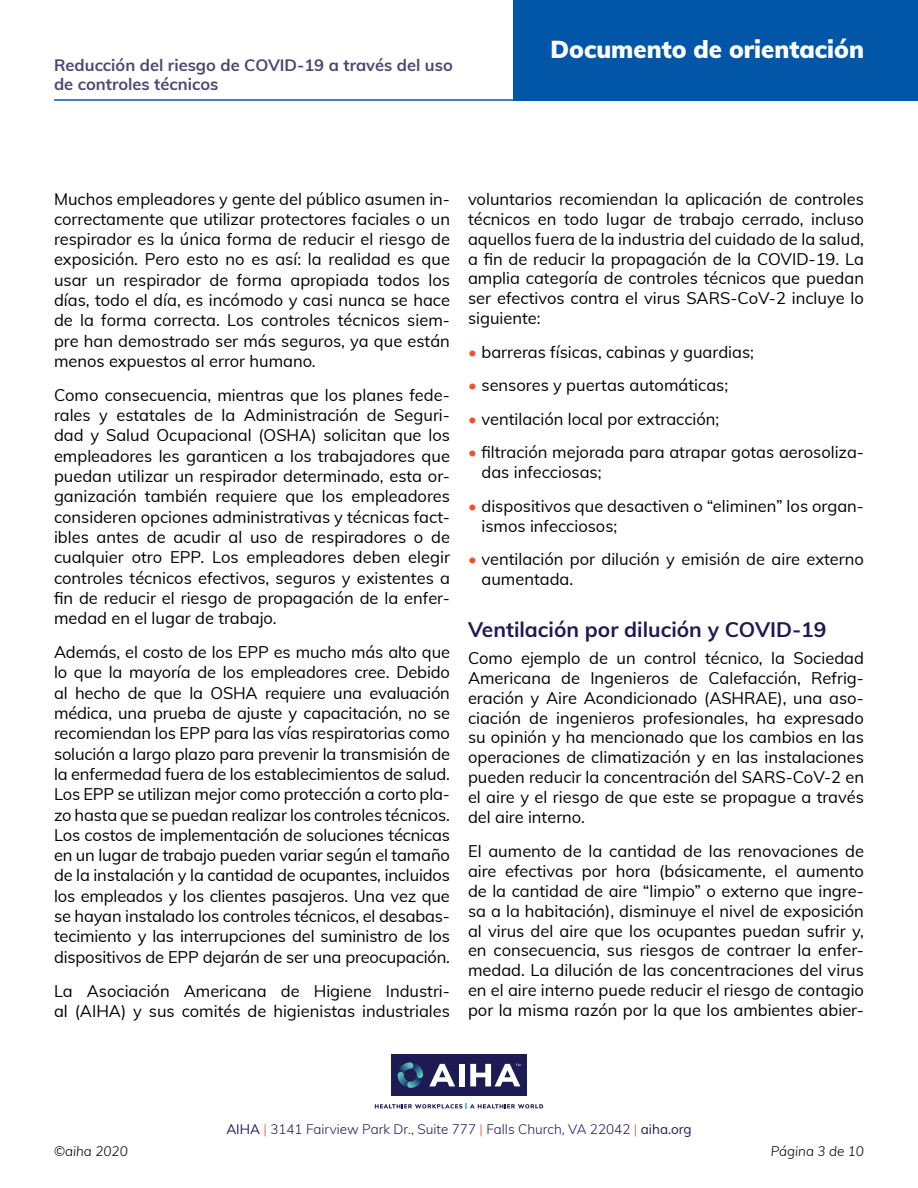
<style>
.page{position:relative;width:918px;height:1188px;background:#fff}
.page>*{position:absolute;margin:0;border:0;box-sizing:border-box;transform-origin:0 0}
.t1{font:900 24px "Muli";color:#fff}
.t2{font:700 21px "Muli";color:#1e1a53}
.t3{font:16.5px/20.2px "Muli";color:#000;text-align:justify}
.t4{font:700 16.5px/19.8px "Muli";color:#4b4875}
.t5{font:300 13.5px "Muli";color:#1e1a53}
.t6{font:italic 300 13.5px "Muli";color:#000}
.s1{color:#f0512a}
.s2{font-weight:400}
</style>
<div class="page">
<hr style="left:54px;top:99px;width:864px;height:2px;background:#0256a7">
<div style="left:391px;top:1054px;width:136px;height:42px;background:#1e1a53"></div>
<svg style="left:398px;top:1062px;width:25px;height:26px"></svg>
<svg style="left:375px;top:1104px;width:168px;height:5px"></svg>
<svg style="left:429px;top:1064px;width:26px;height:22px"></svg>
<div style="left:459px;top:1064px;width:6px;height:22px;background:#fff"></div>
<svg style="left:470px;top:1064px;width:50px;height:22px"></svg>
<div style="left:513px;top:0;width:405px;height:101px;background:#0256a7"></div>
<p class="t4" style="left:54px;top:54px;width:400px">Reducción del riesgo de COVID-19 a través del uso de controles técnicos</p>
<h1 class="t1" style="left:550px;top:31px;width:315px">Documento de orientación</h1>
<p class="t3" style="left:54px;top:188px;width:398px">Muchos empleadores y gente del público asumen in&shy;correctamente que utilizar protectores faciales o un respirador es la única forma de reducir el riesgo de exposición. Pero esto no es así: la realidad es que usar un respirador de forma apropiada todos los días, todo el día, es incómodo y casi nunca se hace de la forma correcta. Los controles técnicos siem&shy;pre han demostrado ser más seguros, ya que están menos expuestos al error humano.</p>
<p class="t3" style="left:54px;top:384px;width:398px">Como consecuencia, mientras que los planes fede&shy;rales y estatales de la Administración de Seguri&shy;dad y Salud Ocupacional (OSHA) solicitan que los empleadores les garanticen a los trabajadores que puedan utilizar un respirador determinado, esta or&shy;ganización también requiere que los empleadores consideren opciones administrativas y técnicas fact&shy;ibles antes de acudir al uso de respiradores o de cualquier otro EPP. Los empleadores deben elegir controles técnicos efectivos, seguros y existentes a fin de reducir el riesgo de propagación de la enfer&shy;medad en el lugar de trabajo.</p>
<p class="t3" style="left:54px;top:641px;width:398px">Además, el costo de los EPP es mucho más alto que lo que la mayoría de los empleadores cree. Debido al hecho de que la OSHA requiere una evaluación médica, una prueba de ajuste y capacitación, no se recomiendan los EPP para las vías respiratorias como solución a largo plazo para prevenir la transmisión de la enfermedad fuera de los establecimientos de salud.<br>Los EPP se utilizan mejor como protección a corto pla&shy;zo hasta que se puedan realizar los controles técnicos.<br>Los costos de implementación de soluciones técnicas en un lugar de trabajo pueden variar según el tamaño de la instalación y la cantidad de ocupantes, incluidos los empleados y los clientes pasajeros. Una vez que se hayan instalado los controles técnicos, el desabas&shy;tecimiento y las interrupciones del suministro de los dispositivos de EPP dejarán de ser una preocupación.</p>
<p class="t3" style="left:54px;top:980px;width:398px">La Asociación Americana de Higiene Industri&shy;al (AIHA) y sus comités de higienistas industriales</p>
<p class="t3" style="left:468px;top:188px;width:398px">voluntarios recomiendan la aplicación de controles técnicos en todo lugar de trabajo cerrado, incluso aquellos fuera de la industria del cuidado de la salud, a fin de reducir la propagación de la COVID-19. La amplia categoría de controles técnicos que puedan ser efectivos contra el virus SARS-CoV-2 incluye lo siguiente:</p>
<p class="t3" style="left:468px;top:341px;width:288px"><span class="s1">•</span> barreras físicas, cabinas y guardias;</p>
<p class="t3" style="left:468px;top:374px;width:262px"><span class="s1">•</span> sensores y puertas automáticas;</p>
<p class="t3" style="left:468px;top:408px;width:253px"><span class="s1">•</span> ventilación local por extracción;</p>
<p class="t3" style="left:481px;top:441px;width:384px;text-indent:-13px"><span class="s1">•</span> filtración mejorada para atrapar gotas aerosoliza&shy;das infecciosas;</p>
<p class="t3" style="left:481px;top:495px;width:384px;text-indent:-13px"><span class="s1">•</span> dispositivos que desactiven o “eliminen” los organ&shy;ismos infecciosos;</p>
<p class="t3" style="left:481px;top:548px;width:384px;text-indent:-13px"><span class="s1">•</span> ventilación por dilución y emisión de aire externo aumentada.</p>
<p class="t2" style="left:468px;top:614px;width:360px">Ventilación por dilución y COVID-19</p>
<p class="t3" style="left:468px;top:647px;width:398px">Como ejemplo de un control técnico, la Sociedad Americana de Ingenieros de Calefacción, Refrig&shy;eración y Aire Acondicionado (ASHRAE), una aso&shy;ciación de ingenieros profesionales, ha expresado su opinión y ha mencionado que los cambios en las operaciones de climatización y en las instalaciones pueden reducir la concentración del SARS-CoV-2 en el aire y el riesgo de que este se propague a través del aire interno.</p>
<p class="t3" style="left:468px;top:840px;width:398px">El aumento de la cantidad de las renovaciones de aire efectivas por hora (básicamente, el aumento de la cantidad de aire “limpio” o externo que ingre&shy;sa a la habitación), disminuye el nivel de exposición al virus del aire que los ocupantes puedan sufrir y, en consecuencia, sus riesgos de contraer la enfer&shy;medad. La dilución de las concentraciones del virus en el aire interno puede reducir el riesgo de contagio por la misma razón por la que los ambientes abier-</p>
<p class="t5" style="left:226px;top:1119px;width:467px"><span class="s2">AIHA</span> <span class="s1">|</span> 3141 Fairview Park Dr., Suite 777 <span class="s1">|</span> Falls Church, VA 22042 <span class="s1">|</span> <span class="s2">aiha.org</span></p>
<p class="t6" style="left:54px;top:1141px;width:75px">©aiha 2020</p>
<p class="t6" style="left:771px;top:1141px;width:95px">Página 3 de 10</p>
</div>
